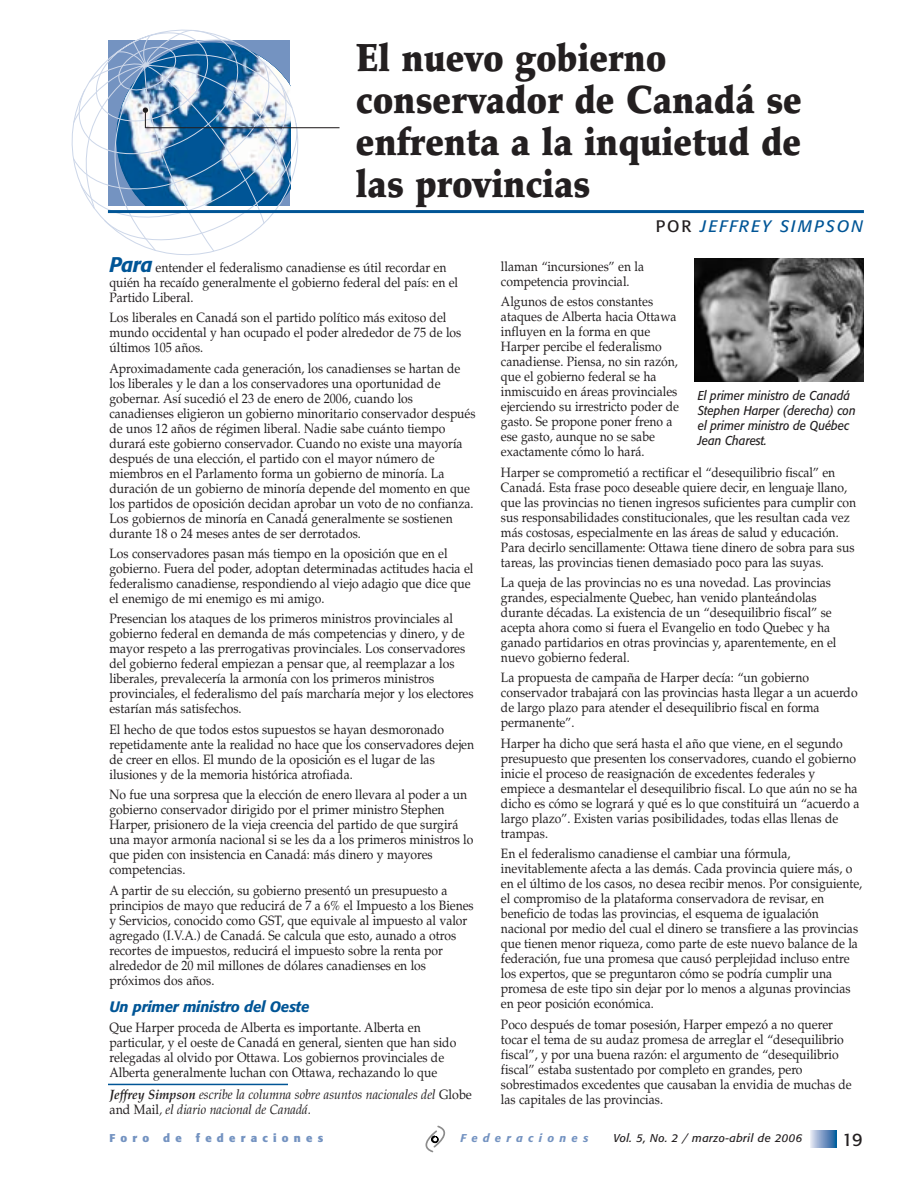
<style>
.page{position:relative;width:918px;height:1188px;background:#fff}
.page>*{position:absolute;margin:0;border:0;box-sizing:border-box;transform-origin:0 0}
.t1{font:900 39px/42px "Palatino";color:#231f20;scale:.9 1}
.t2{font:18px "Formata";color:#231f20}
.t3{font:italic 16.5px "Formata";letter-spacing:.125em;color:#005596}
.t4{font:italic 500 15px "Formata";letter-spacing:-.02em;color:#005596}
.t5{font:13.5px/15px "Palatino";color:#231f20;scale:.9 1}
.t6{font:italic 13.5px/15px "Palatino";color:#231f20;scale:.92 1}
.t7{font:italic 12.75px/15px "Formata";color:#231f20;scale:.9 1}
.t8{font:italic 11.25px "Formata";letter-spacing:.03em;color:#231f20}
.t9{font:700 11.25px "Formata";letter-spacing:.465em;color:#7493c1}
.t10{font:italic 500 11.25px "Formata";letter-spacing:.465em;color:#7493c1}
.s1{font-family:"Formata";font-weight:500;font-style:italic;font-size:21px;color:#005596}
.s2{font-weight:700}
.s3{font-style:normal}
.s4{font-style:normal;color:#231f20}
</style>
<div class="page">
<svg style="left:810px;top:1130px;width:27px;height:17px"></svg>
<svg style="left:425px;top:1125px;width:21px;height:28px"></svg>
<hr style="left:108px;top:1084px;width:180px;height:1px;background:#005596">
<svg style="left:71px;top:29px;width:222px;height:223px"></svg>
<hr style="left:108px;top:210px;width:756px;height:3px;background:#005596">
<hr style="left:145px;top:127px;width:195px;height:1px;background:#231f20">
<svg style="left:143px;top:108px;width:5px;height:20px"></svg>
<img style="left:695px;top:258px;width:169px;height:123px">
<h1 class="t1" style="left:356px;top:41px;width:497px">El nuevo gobierno conservador de Canadá se enfrenta a la inquietud de las provincias</h1>
<p class="t5" style="left:109px;top:261px;width:389px"><span class="s1">Para</span> entender el federalismo canadiense es útil recordar en quién ha recaído generalmente el gobierno federal del país: en el<br>Partido Liberal.</p>
<p class="t5" style="left:109px;top:312px;width:392px">Los liberales en Canadá son el partido político más exitoso del mundo occidental y han ocupado el poder alrededor de 75 de los últimos 105 años.</p>
<p class="t5" style="left:109px;top:362px;width:408px">Aproximadamente cada generación, los canadienses se hartan de los liberales y le dan a los conservadores una oportunidad de gobernar. Así sucedió el 23 de enero de 2006, cuando los canadienses eligieron un gobierno minoritario conservador después de unos 12 años de régimen liberal. Nadie sabe cuánto tiempo durará este gobierno conservador. Cuando no existe una mayoría después de una elección, el partido con el mayor número de miembros en el Parlamento forma un gobierno de minoría. La duración de un gobierno de minoría depende del momento en que los partidos de oposición decidan aprobar un voto de no confianza.<br>Los gobiernos de minoría en Canadá generalmente se sostienen durante 18 o 24 meses antes de ser derrotados.</p>
<p class="t5" style="left:109px;top:547px;width:406px">Los conservadores pasan más tiempo en la oposición que en el gobierno. Fuera del poder, adoptan determinadas actitudes hacia el federalismo canadiense, respondiendo al viejo adagio que dice que el enemigo de mi enemigo es mi amigo.</p>
<p class="t5" style="left:109px;top:613px;width:406px">Presencian los ataques de los primeros ministros provinciales al gobierno federal en demanda de más competencias y dinero, y de mayor respeto a las prerrogativas provinciales. Los conservadores del gobierno federal empiezan a pensar que, al reemplazar a los liberales, prevalecería la armonía con los primeros ministros provinciales, el federalismo del país marcharía mejor y los electores estarían más satisfechos.</p>
<p class="t5" style="left:109px;top:723px;width:407px">El hecho de que todos estos supuestos se hayan desmoronado repetidamente ante la realidad no hace que los conservadores dejen de creer en ellos. El mundo de la oposición es el lugar de las ilusiones y de la memoria histórica atrofiada.</p>
<p class="t5" style="left:109px;top:789px;width:406px">No fue una sorpresa que la elección de enero llevara al poder a un gobierno conservador dirigido por el primer ministro Stephen Harper, prisionero de la vieja creencia del partido de que surgirá una mayor armonía nacional si se les da a los primeros ministros lo que piden con insistencia en Canadá: más dinero y mayores competencias.</p>
<p class="t5" style="left:109px;top:884px;width:406px">A partir de su elección, su gobierno presentó un presupuesto a principios de mayo que reducirá de 7 a 6% el Impuesto a los Bienes y Servicios, conocido como GST, que equivale al impuesto al valor agregado (I.V.A.) de Canadá. Se calcula que esto, aunado a otros recortes de impuestos, reducirá el impuesto sobre la renta por alrededor de 20 mil millones de dólares canadienses en los próximos dos años.</p>
<p class="t4" style="left:110px;top:1000px;width:201px">Un primer ministro del Oeste</p>
<p class="t5" style="left:110px;top:1021px;width:387px">Que Harper proceda de Alberta es importante. Alberta en particular, y el oeste de Canadá en general, sienten que han sido relegadas al olvido por Ottawa. Los gobiernos provinciales de Alberta generalmente luchan con Ottawa, rechazando lo que</p>
<p class="t6" style="left:110px;top:1088px;width:395px"><span class="s2">Jeffrey Simpson</span> escribe la columna sobre asuntos nacionales del <span class="s3">Globe and Mail</span>, el diario nacional de Canadá.</p>
<p class="t3" style="left:656px;top:219px;width:209px"><span class="s4">POR</span> JEFFREY SIMPSON</p>
<p class="t5" style="left:501px;top:260px;width:161px">llaman “incursiones” en la competencia provincial.</p>
<p class="t5" style="left:501px;top:296px;width:199px">Algunos de estos constantes ataques de Alberta hacia Ottawa influyen en la forma en que<br>Harper percibe el federalismo canadiense. Piensa, no sin razón, que el gobierno federal se ha inmiscuido en áreas provinciales ejerciendo su irrestricto poder de gasto. Se propone poner freno a ese gasto, aunque no se sabe exactamente cómo lo hará.</p>
<p class="t5" style="left:501px;top:466px;width:396px">Harper se comprometió a rectificar el “desequilibrio fiscal” en Canadá. Esta frase poco deseable quiere decir, en lenguaje llano, que las provincias no tienen ingresos suficientes para cumplir con sus responsabilidades constitucionales, que les resultan cada vez más costosas, especialmente en las áreas de salud y educación.<br>Para decirlo sencillamente: Ottawa tiene dinero de sobra para sus tareas, las provincias tienen demasiado poco para las suyas.</p>
<p class="t5" style="left:501px;top:577px;width:374px">La queja de las provincias no es una novedad. Las provincias grandes, especialmente Quebec, han venido planteándolas durante décadas. La existencia de un “desequilibrio fiscal” se acepta ahora como si fuera el Evangelio en todo Quebec y ha ganado partidarios en otras provincias y, aparentemente, en el nuevo gobierno federal.</p>
<p class="t5" style="left:501px;top:672px;width:398px">La propuesta de campaña de Harper decía: “un gobierno conservador trabajará con las provincias hasta llegar a un acuerdo de largo plazo para atender el desequilibrio fiscal en forma permanente”.</p>
<p class="t5" style="left:501px;top:737px;width:400px">Harper ha dicho que será hasta el año que viene, en el segundo presupuesto que presenten los conservadores, cuando el gobierno inicie el proceso de reasignación de excedentes federales y empiece a desmantelar el desequilibrio fiscal. Lo que aún no se ha dicho es cómo se logrará y qué es lo que constituirá un “acuerdo a largo plazo”. Existen varias posibilidades, todas ellas llenas de trampas.</p>
<p class="t5" style="left:501px;top:848px;width:403px">En el federalismo canadiense el cambiar una fórmula, inevitablemente afecta a las demás. Cada provincia quiere más, o en el último de los casos, no desea recibir menos. Por consiguiente, el compromiso de la plataforma conservadora de revisar, en beneficio de todas las provincias, el esquema de igualación nacional por medio del cual el dinero se transfiere a las provincias que tienen menor riqueza, como parte de este nuevo balance de la federación, fue una promesa que causó perplejidad incluso entre los expertos, que se preguntaron cómo se podría cumplir una promesa de este tipo sin dejar por lo menos a algunas provincias en peor posición económica.</p>
<p class="t5" style="left:501px;top:1018px;width:391px">Poco después de tomar posesión, Harper empezó a no querer tocar el tema de su audaz promesa de arreglar el “desequilibrio fiscal”, y por una buena razón: el argumento de “desequilibrio fiscal” estaba sustentado por completo en grandes, pero sobrestimados excedentes que causaban la envidia de muchas de las capitales de las provincias.</p>
<p class="t7" style="left:698px;top:389px;width:177px">El primer ministro de Canadá<br>Stephen Harper (derecha) con el primer ministro de Québec<br>Jean Charest.</p>
<p class="t9" style="left:110px;top:1133px;width:41px">Foro</p>
<p class="t9" style="left:163px;top:1133px;width:20px">d e</p>
<p class="t9" style="left:196px;top:1133px;width:129px">federaciones</p>
<p class="t10" style="left:461px;top:1133px;width:129px">Federaciones</p>
<p class="t8" style="left:614px;top:1133px;width:190px">Vol. 5, No. 2 / marzo-abril de 2006</p>
<h2 class="t2" style="left:842px;top:1132px;width:22px">19</h2>
</div>
